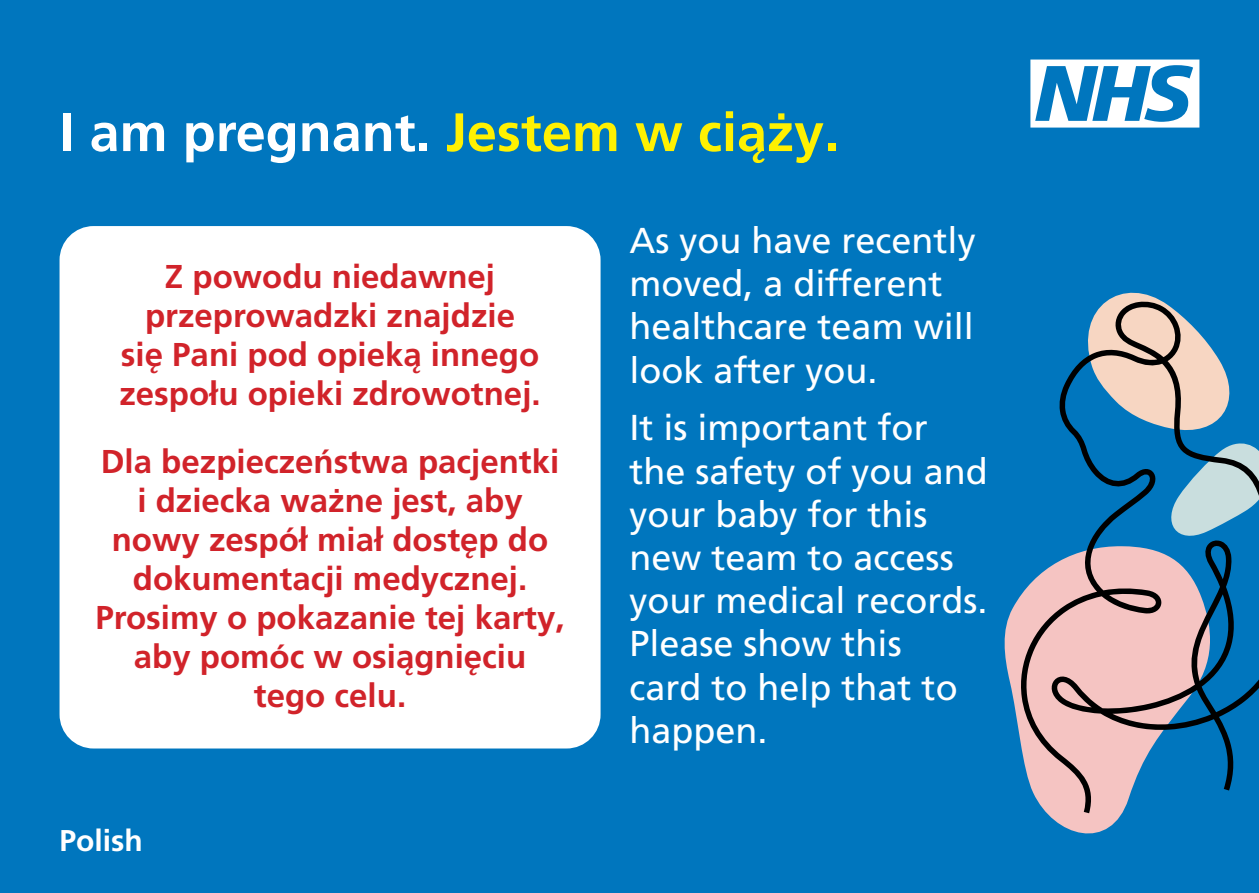
<style>
.page{position:relative;width:1259px;height:893px;background:#0076be}
.page>*{position:absolute;margin:0;border:0;box-sizing:border-box;transform-origin:0 0}
.t1{font:700 54px "Frutiger LT Pro";color:#fff101}
.t2{font:36px/43.2px "Frutiger LT Pro";color:#fff}
.t3{font:700 33px/39px "Frutiger LT Pro";color:#d1232a;text-align:center}
.t4{font:700 30px "Frutiger LT Pro";color:#fff}
.s1{color:#fff}
</style>
<div class="page">
<svg style="left:1030px;top:60px;width:169px;height:68px"></svg>
<div style="left:60px;top:226px;width:540px;height:522px;background:#fff;border-radius:34px"></div>
<svg style="left:1004px;top:598px;width:118px;height:236px"></svg>
<svg style="left:1107px;top:292px;width:55px;height:9px"></svg>
<svg style="left:1019px;top:301px;width:240px;height:512px"></svg>
<p class="t1" style="left:60px;top:100px;width:781px"><span class="s1">I am pregnant.</span> Jestem w ciąży.</p>
<p class="t3" style="left:119px;top:257px;width:423px">Z powodu niedawnej przeprowadzki znajdzie<br>się Pani pod opieką innego zespołu opieki zdrowotnej.</p>
<p class="t3" style="left:95px;top:442px;width:470px">Dla bezpieczeństwa pacjentki i dziecka ważne jest, aby nowy zespół miał dostęp do dokumentacji medycznej.<br>Prosimy o pokazanie tej karty, aby pomóc w osiągnięciu tego celu.</p>
<p class="t4" style="left:60px;top:822px;width:85px">Polish</p>
<p class="t2" style="left:629px;top:219px;width:348px">As you have recently moved, a different healthcare team will look after you.</p>
<p class="t2" style="left:629px;top:406px;width:360px">It is important for the safety of you and your baby for this new team to access your medical records.<br>Please show this<br>card to help that to happen.</p>
</div>
